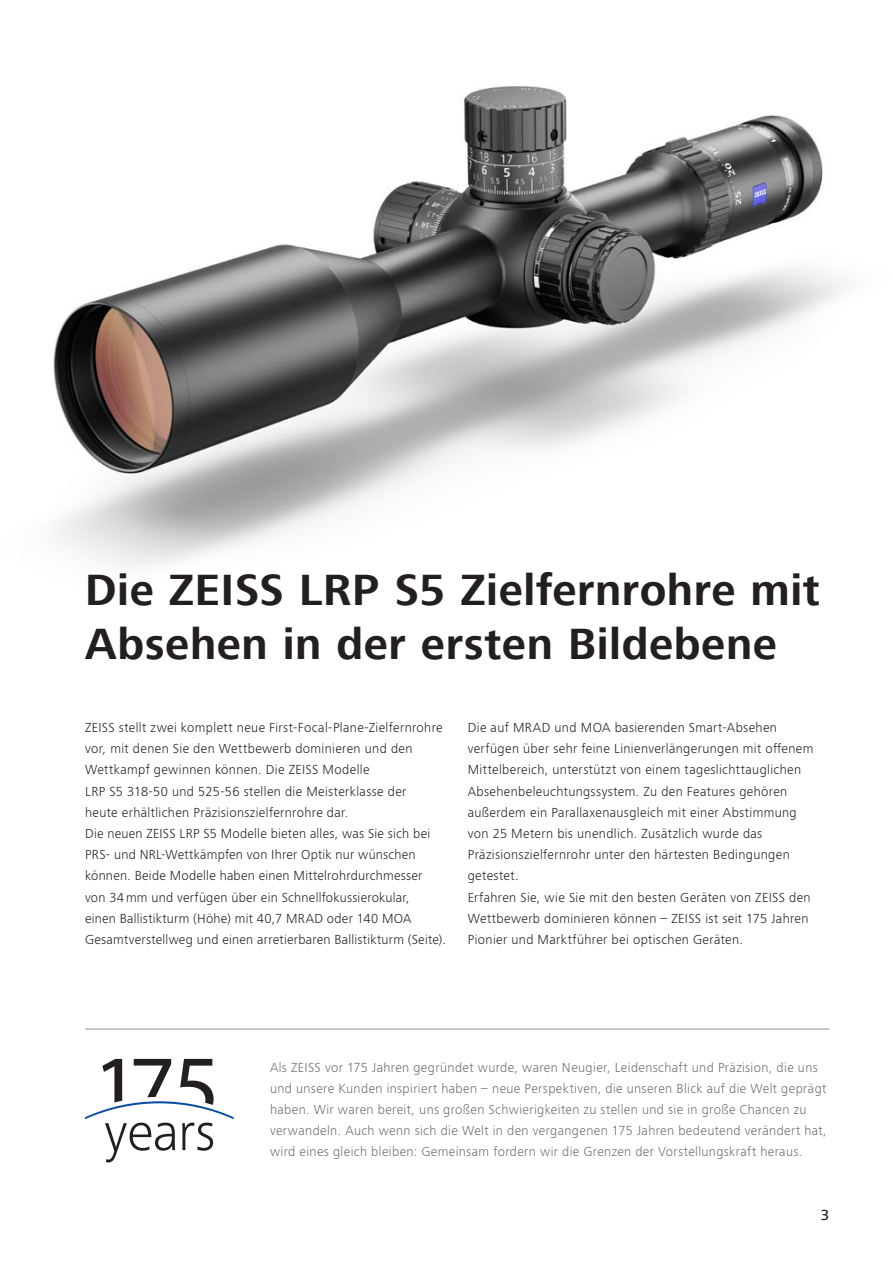
<style>
.page{position:relative;width:893px;height:1263px;background:#fff}
.page>*{position:absolute;margin:0;border:0;box-sizing:border-box;transform-origin:0 0}
.t1{font:700 45px/54px "ZEISS Frutiger Next W1 G";letter-spacing:.015em;color:#231f20}
.t2{font:500 15px "ZEISS Frutiger Next W1 G";color:#231f20}
.t3{font:300 13.5px/21.1px "ZEISS Frutiger Next W1 G";letter-spacing:.025em;color:#231f20}
.t4{font:300 13.5px/21.1px "ZEISS Frutiger Next W1 G";letter-spacing:.03em;color:#6c6d70}
</style>
<div class="page">
<img style="left:53px;top:86px;width:790px;height:480px">
<svg style="left:85px;top:1059px;width:149px;height:103px"></svg>
<hr style="left:85px;top:1029px;width:744px;height:1px;background:#939598">
<h1 class="t1" style="left:85px;top:564px;width:736px">Die ZEISS LRP S5 Zielfernrohre mit<br>Absehen in der ersten Bildebene</h1>
<p class="t3" style="left:85px;top:716px;width:362px">ZEISS stellt zwei komplett neue First-Focal-Plane-Zielfernrohre vor, mit denen Sie den Wettbewerb dominieren und den Wettkampf gewinnen können. Die ZEISS Modelle<br>LRP S5 318-50 und 525-56 stellen die Meisterklasse der<br>heute erhältlichen Präzisionszielfernrohre dar.<br>Die neuen ZEISS LRP S5 Modelle bieten alles, was Sie sich bei PRS- und NRL-Wettkämpfen von Ihrer Optik nur wünschen können. Beide Modelle haben einen Mittelrohrdurchmesser von 34mm und verfügen über ein Schnellfokussierokular,<br>einen Ballistikturm (Höhe) mit 40,7 MRAD oder 140 MOA Gesamtverstellweg und einen arretierbaren Ballistikturm (Seite).</p>
<p class="t3" style="left:468px;top:716px;width:347px">Die auf MRAD und MOA basierenden Smart-Absehen verfügen über sehr feine Linienverlängerungen mit offenem Mittelbereich, unterstützt von einem tageslichttauglichen Absehenbeleuchtungssystem. Zu den Features gehören außerdem ein Parallaxenausgleich mit einer Abstimmung von 25 Metern bis unendlich. Zusätzlich wurde das Präzisionszielfernrohr unter den härtesten Bedingungen getestet.<br>Erfahren Sie, wie Sie mit den besten Geräten von ZEISS den Wettbewerb dominieren können – ZEISS ist seit 175 Jahren Pionier und Marktführer bei optischen Geräten.</p>
<p class="t4" style="left:270px;top:1056px;width:558px">Als ZEISS vor 175 Jahren gegründet wurde, waren Neugier, Leidenschaft und Präzision, die uns und unsere Kunden inspiriert haben – neue Perspektiven, die unseren Blick auf die Welt geprägt haben. Wir waren bereit, uns großen Schwierigkeiten zu stellen und sie in große Chancen zu verwandeln. Auch wenn sich die Welt in den vergangenen 175 Jahren bedeutend verändert hat, wird eines gleich bleiben: Gemeinsam fordern wir die Grenzen der Vorstellungskraft heraus.</p>
<p class="t2" style="left:821px;top:1206px;width:10px">3</p>
</div>
